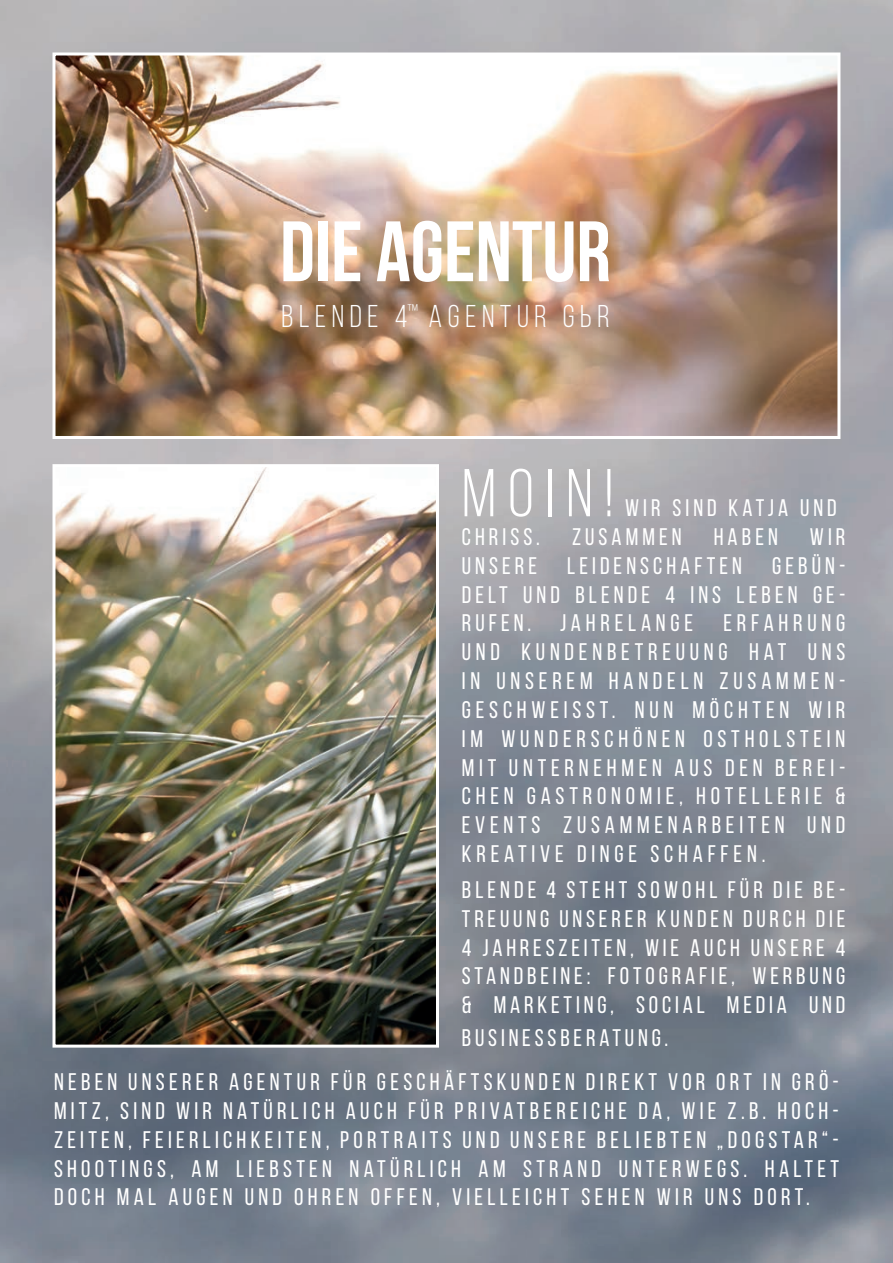
<style>
.page{position:relative;width:893px;height:1263px;background:#fff}
.page>*{position:absolute;margin:0;border:0;box-sizing:border-box;transform-origin:0 0}
.t1{font:700 85.5px "Bebas Neue";color:#fff}
.t2{font:67.5px "Bebas Neue";color:#fff}
.t3{font:31.5px "Bebas Neue";letter-spacing:.18em;color:#fff}
.t4{font:24px/28.8px "Bebas Neue";letter-spacing:.175em;color:#fff;text-align:justify}
</style>
<div class="page">
<img style="left:0;top:0;width:893px;height:1263px">
<img style="left:56px;top:56px;width:780px;height:379px">
<div style="left:52px;top:52px;width:788px;height:387px;border:3px solid #fff"></div>
<img style="left:56px;top:468px;width:379px;height:575px">
<div style="left:52px;top:464px;width:387px;height:583px;border:3px solid #fff"></div>
<h1 class="t1" style="left:280px;top:205px;width:332px">DIE AGENTUR</h1>
<h3 class="t3" style="left:282px;top:299px;width:330px">BLENDE 4<sup>™</sup> AGENTUR GьR</h3>
<h2 class="t2" style="left:462px;top:457px;width:153px">Moin!</h2>
<p class="t4" style="left:625px;top:493px;width:213px">WIR SIND KATJA UND</p>
<p class="t4" style="left:462px;top:522px;width:80px">CHRISS.</p>
<p class="t4" style="left:572px;top:522px;width:111px">ZUSAMMEN</p>
<p class="t4" style="left:714px;top:522px;width:66px">HABEN</p>
<p class="t4" style="left:810px;top:522px;width:37px">WIR</p>
<p class="t4" style="left:462px;top:551px;width:77px">UNSERE</p>
<p class="t4" style="left:567px;top:551px;width:176px">LEIDENSCHAFTEN</p>
<p class="t4" style="left:462px;top:551px;width:385px;text-indent:310px">GEBÜN-DELT UND BLENDE 4 INS LEBEN GE-RUFEN. JAHRELANGE</p>
<p class="t4" style="left:462px;top:609px;width:385px;text-indent:261px">ERFAHRUNG UND KUNDENBETREUUNG HAT UNS IN UNSEREM HANDELN ZUSAMMEN-GESCHWEISST. NUN MÖCHTEN WIR IM WUNDERSCHÖNEN OSTHOLSTEIN MIT UNTERNEHMEN AUS DEN BEREI-CHEN GASTRONOMIE, HOTELLERIE &amp; EVENTS ZUSAMMENARBEITEN UND KREATIVE DINGE SCHAFFEN.</p>
<p class="t4" style="left:462px;top:875px;width:385px">BLENDE 4 STEHT SOWOHL FÜR DIE BE-TREUUNG UNSERER KUNDEN DURCH DIE 4 JAHRESZEITEN, WIE AUCH UNSERE 4<br>STANDBEINE: FOTOGRAFIE, WERBUNG &amp; MARKETING, SOCIAL MEDIA UND</p>
<p class="t4" style="left:54px;top:1015px;width:786px;line-height:44.7px;text-indent:408px">BUSINESSBERATUNG.<br>NEBEN UNSERER AGENTUR FÜR GESCHÄFTSKUNDEN DIREKT VOR ORT IN GRÖ-</p>
<p class="t4" style="left:54px;top:1096px;width:786px">MITZ, SIND WIR NATÜRLICH AUCH FÜR PRIVATBEREICHE DA, WIE Z.B. HOCH-ZEITEN, FEIERLICHKEITEN, PORTRAITS UND UNSERE BELIEBTEN „DOGSTAR“- SHOOTINGS, AM LIEBSTEN NATÜRLICH AM STRAND UNTERWEGS. HALTET DOCH MAL AUGEN UND OHREN OFFEN, VIELLEICHT SEHEN WIR UNS DORT.</p>
</div>
